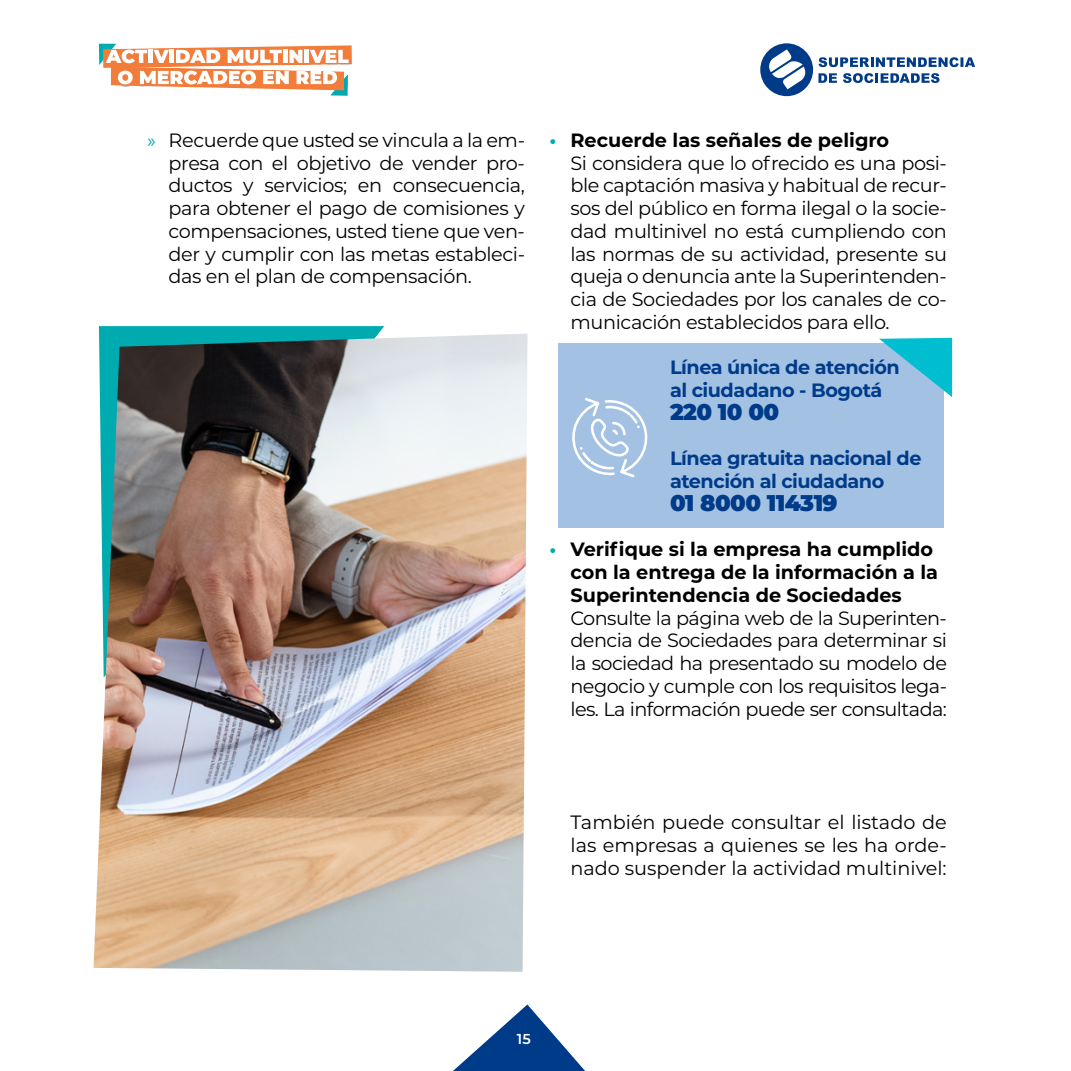
<style>
.page{position:relative;width:1071px;height:1071px;background:#fff}
.page>*{position:absolute;margin:0;border:0;box-sizing:border-box;transform-origin:0 0}
.t1{font:900 22.75px "Montserrat";letter-spacing:-.025em;color:#003b8a}
.t2{font:19.25px/22.8px "Montserrat";letter-spacing:-.02em;color:#000;text-align:justify}
.t3{font:700 19.25px/22.8px "Montserrat";color:#000}
.t4{font:700 19.25px/22.8px "Montserrat";letter-spacing:-.025em;color:#003b8a}
.t5{font:600 14.35px "Montserrat";color:#fff}
.s1{font-family:"Myriad Pro";color:#00abb0}
.s2{font-weight:700;color:#00abb0}
.s3{font-weight:700}
.s4{color:#00abb0}
</style>
<div class="page">
<svg style="left:760px;top:43px;width:215px;height:53px"></svg>
<svg style="left:99px;top:44px;width:253px;height:52px"></svg>
<svg style="left:453px;top:1005px;width:132px;height:66px"></svg>
<div style="left:559px;top:343px;width:385px;height:184px;background:#a3c2e3"></div>
<svg style="left:99px;top:326px;width:285px;height:8px;background:#05acb1"></svg>
<img style="left:94px;top:334px;width:434px;height:638px">
<svg style="left:572px;top:398px;width:76px;height:80px"></svg>
<svg style="left:879px;top:338px;width:73px;height:59px"></svg>
<p class="t2" style="left:169px;top:128px;width:358px;text-indent:-21px"><span class="s1">»</span> Recuerde que usted se vincula a la em&shy;presa con el objetivo de vender pro&shy;ductos y servicios; en consecuencia, para obtener el pago de comisiones y compensaciones, usted tiene que ven&shy;der y cumplir con las metas estableci&shy;das en el plan de compensación.</p>
<p class="t2" style="left:571px;top:128px;width:378px;text-align:left;text-indent:-21px"><span class="s2">•</span> <span class="s3">Recuerde las señales de peligro<br></span>Si considera que lo ofrecido es una posi&shy;ble captación masiva y habitual de recur&shy;sos del público en forma ilegal o la socie&shy;dad multinivel no está cumpliendo con las normas de su actividad, presente su queja o denuncia ante la Superintenden&shy;cia de Sociedades por los canales de co&shy;municación establecidos para ello.</p>
<p class="t4" style="left:670px;top:355px;width:231px">Línea única de atención al ciudadano - Bogotá</p>
<p class="t1" style="left:670px;top:395px;width:111px">220 10 00</p>
<p class="t4" style="left:670px;top:446px;width:253px">Línea gratuita nacional de atención al ciudadano</p>
<p class="t1" style="left:670px;top:486px;width:169px">01 8000 114319</p>
<p class="t3" style="left:571px;top:537px;width:369px;text-indent:-21px"><span class="s4">•</span> Verifique si la empresa ha cumplido con la entrega de la información a la<br>Superintendencia de Sociedades</p>
<p class="t2" style="left:571px;top:606px;width:378px">Consulte la página web de la Superinten&shy;dencia de Sociedades para determinar si la sociedad ha presentado su modelo de negocio y cumple con los requisitos lega&shy;les. La información puede ser consultada:</p>
<p class="t2" style="left:571px;top:810px;width:378px">También puede consultar el listado de las empresas a quienes se les ha orde&shy;nado suspender la actividad multinivel:</p>
<p class="t5" style="left:517px;top:1028px;width:15px">15</p>
</div>
